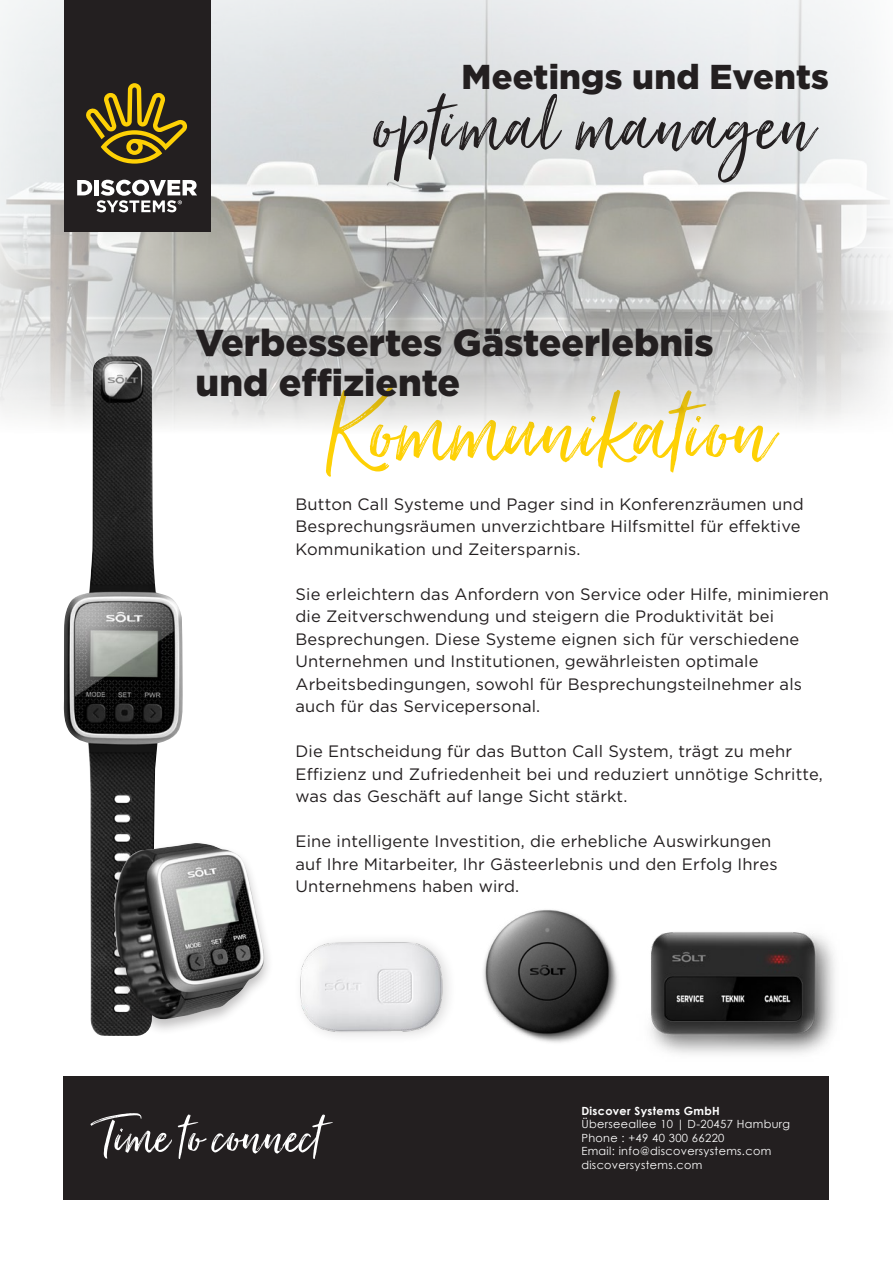
<style>
.page{position:relative;width:893px;height:1263px;background:#fff}
.page>*{position:absolute;margin:0;border:0;box-sizing:border-box;transform-origin:0 0}
.Document_Title{font:118.05px "Just Lovely";letter-spacing:-.01em;color:#fed105}
.Folio_Left{font:96px "Just Lovely";letter-spacing:.025em;color:#231f20}
.Document_Title-2{font:900 37.5px/40.5px "Gotham";color:#231f20}
.Folio_Left-2{font:900 34.5px "Gotham";letter-spacing:.005em;color:#231f20}
.t1{font:16.5px/22.5px "Gotham";letter-spacing:.01em;color:#231f20}
.Body{font:11.25px/13.5px "Century Gothic";letter-spacing:.03em;color:#fff}
.s1{font-weight:700}
</style>
<div class="page">
<img style="left:0;top:0;width:893px;height:428px">
<div style="left:64px;top:1076px;width:765px;height:123px;background:#231f20"></div>
<div style="left:64px;top:0;width:146px;height:232px;background:#231f20"></div>
<svg style="left:86px;top:83px;width:101px;height:81px"></svg>
<svg style="left:77px;top:180px;width:120px;height:32px"></svg>
<svg style="left:91px;top:1113px;width:81px;height:45px"></svg>
<svg style="left:178px;top:1114px;width:155px;height:44px"></svg>
<img style="left:62px;top:356px;width:122px;height:680px">
<img style="left:483px;top:910px;width:55px;height:130px">
<img style="left:538px;top:909px;width:297px;height:145px">
<div style="left:293px;top:932px;width:164px;height:112px;background:#231f20;opacity:.17"></div>
<img style="left:298px;top:937px;width:148px;height:95px">
<div style="left:104px;top:840px;width:170px;height:196px;background:#231f20;opacity:.29"></div>
<img style="left:114px;top:843px;width:151px;height:177px">
<p class="Folio_Left-2" style="left:462px;top:57px;width:369px">Meetings und Events</p>
<p class="Folio_Left" style="left:372px;top:67px;width:442px">optimal managen</p>
<p class="Document_Title-2" style="left:196px;top:321px;width:520px">Verbessertes Gästeerlebnis und effiziente</p>
<p class="Document_Title" style="left:330px;top:358px;width:444px">Kommunikation</p>
<p class="t1" style="left:296px;top:492px;width:510px">Button Call Systeme und Pager sind in Konferenzräumen und<br>Besprechungsräumen unverzichtbare Hilfsmittel für effektive<br>Kommunikation und Zeitersparnis.</p>
<p class="t1" style="left:296px;top:582px;width:535px">Sie erleichtern das Anfordern von Service oder Hilfe, minimieren die Zeitverschwendung und steigern die Produktivität bei Besprechungen. Diese Systeme eignen sich für verschiedene Unternehmen und Institutionen, gewährleisten optimale Arbeitsbedingungen, sowohl für Besprechungsteilnehmer als auch für das Servicepersonal.</p>
<p class="t1" style="left:296px;top:740px;width:529px">Die Entscheidung für das Button Call System, trägt zu mehr<br>Effizienz und Zufriedenheit bei und reduziert unnötige Schritte, was das Geschäft auf lange Sicht stärkt.</p>
<p class="t1" style="left:296px;top:830px;width:484px">Eine intelligente Investition, die erhebliche Auswirkungen auf Ihre Mitarbeiter, Ihr Gästeerlebnis und den Erfolg Ihres<br>Unternehmens haben wird.</p>
<p class="Body" style="left:581px;top:1104px;width:210px"><span class="s1">Discover Systems GmbH<br></span>Überseeallee 10 | D-20457 Hamburg<br>Phone : +49 40 300 66220<br>Email: info@discoversystems.com discoversystems.com</p>
</div>
